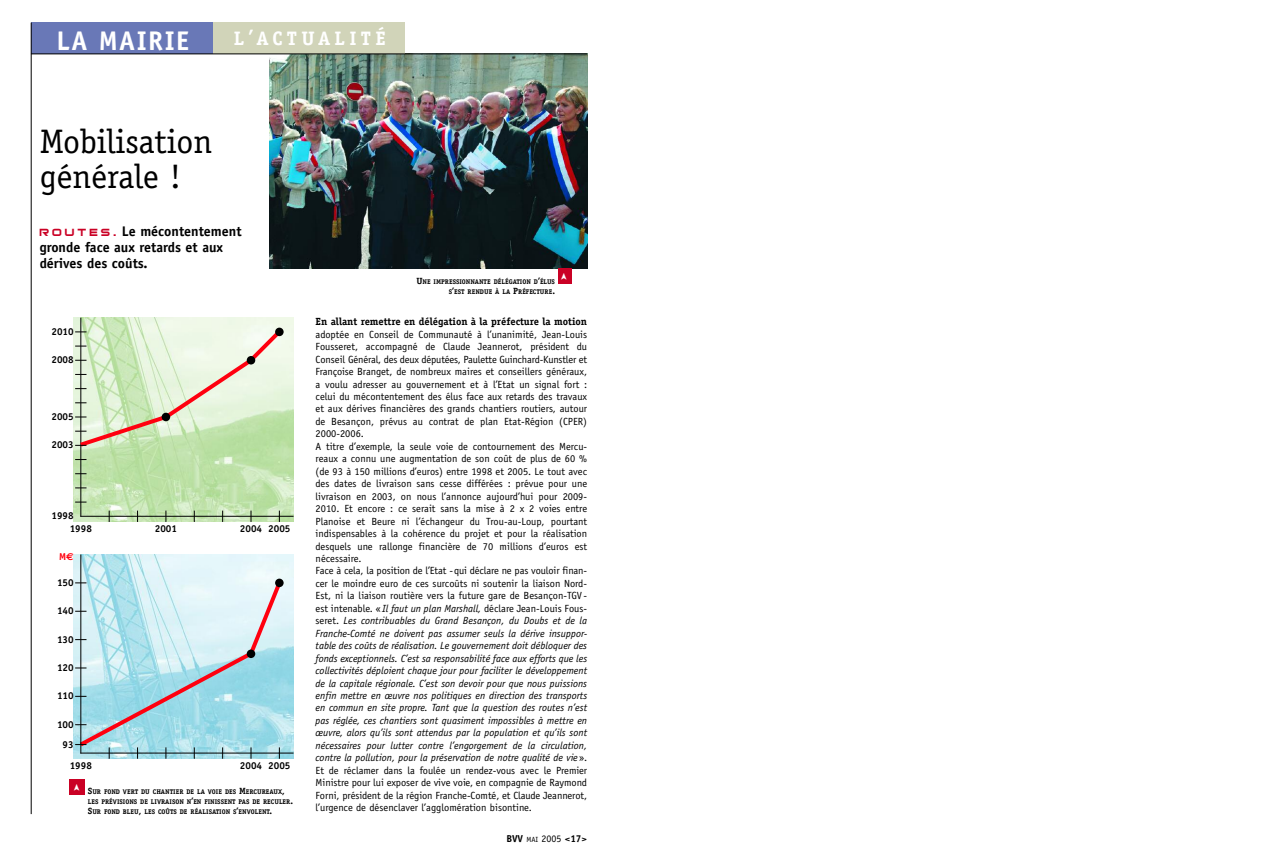
<style>
.page{position:relative;width:1265px;height:868px;background:#fff}
.page>*{position:absolute;margin:0;border:0;box-sizing:border-box;transform-origin:0 0}
.t1{font:34px/35px "Officina Serif";color:#000}
.t2{font:700 27px "Officina Sans";letter-spacing:.055em;color:#fff}
.t3{font:700 19.5px "Officina Serif";letter-spacing:.22em;color:#fff}
.t4{font:700 14px/16px "Officina Sans";color:#000}
.t5{font:10.4px/12.4px "Officina Sans";color:#000}
.t6{font:700 10.4px "Officina Serif";color:#000}
.t7{font:700 10px "Officina Sans";color:#000}
.t8{font:700 10px "Officina Sans";color:#ff000f}
.t9{font:700 6.8px/10px "Officina Serif";color:#000;text-align:right}
.s1{font-size:20px}
.s2{font-family:"Bitsumishi";font-weight:400;color:#ca0125}
.s3{font-family:"Euro Sans"}
.s4{font-size:9px}
.s5{font-style:italic}
.s6{font-weight:400;font-size:7.5px}
.s7{font-weight:400}
</style>
<div class="page">
<img style="left:269px;top:55px;width:318px;height:213px">
<img style="left:74px;top:317px;width:219px;height:205px">
<hr style="left:80px;top:317px;width:1px;height:199px;background:#000">
<hr style="left:80px;top:515px;width:213px;height:1px;background:#000">
<svg style="left:75px;top:326px;width:210px;height:123px;background:#dbe6c8"></svg>
<svg style="left:109px;top:510px;width:1px;height:12px"></svg>
<svg style="left:165px;top:510px;width:1px;height:12px"></svg>
<svg style="left:194px;top:510px;width:1px;height:12px"></svg>
<svg style="left:222px;top:510px;width:1px;height:12px"></svg>
<svg style="left:250px;top:510px;width:1px;height:12px"></svg>
<svg style="left:279px;top:510px;width:1px;height:12px"></svg>
<div style="left:247px;top:356px;width:8px;height:8px;background:#000;border-radius:50%"></div>
<div style="left:275px;top:327px;width:8px;height:9px;background:#000;border-radius:50%"></div>
<div style="left:162px;top:412px;width:8px;height:9px;background:#000;border-radius:50%"></div>
<img style="left:74px;top:554px;width:219px;height:204px">
<hr style="left:80px;top:752px;width:213px;height:1px;background:#000">
<hr style="left:80px;top:554px;width:1px;height:199px;background:#000">
<svg style="left:75px;top:577px;width:209px;height:181px;background:#b8dbe4"></svg>
<div style="left:31px;top:23px;width:184px;height:31px;background:#6978b7"></div>
<hr style="left:31px;top:23px;width:1px;height:791px;background:#000">
<div style="left:213px;top:23px;width:192px;height:31px;background:#d1d4b9"></div>
<hr style="left:31px;top:54px;width:556px;height:1px;background:#000">
<div style="left:558px;top:268px;width:14px;height:16px;background:#ca0125"></div>
<div style="left:69px;top:779px;width:16px;height:15px;background:#ca0125"></div>
<h2 class="t2" style="left:57px;top:31px;width:134px">LA MAIRIE</h2>
<h3 class="t3" style="left:234px;top:31px;width:153px">L<span class="s1">’</span>ACTUALITÉ</h3>
<h1 class="t1" style="left:40px;top:124px;width:174px">Mobilisation générale !</h1>
<h3 class="t4" style="left:40px;top:224px;width:203px"><span class="s2">R O U T E S .</span> Le mécontentement gronde face aux retards et aux dérives des coûts.</h3>
<p class="t7" style="left:51px;top:327px;width:24px">2010</p>
<p class="t7" style="left:51px;top:356px;width:24px">2008</p>
<p class="t7" style="left:51px;top:413px;width:24px">2005</p>
<p class="t7" style="left:51px;top:441px;width:24px">2003</p>
<p class="t7" style="left:51px;top:512px;width:24px">1998</p>
<p class="t7" style="left:70px;top:524px;width:24px">1998</p>
<p class="t7" style="left:155px;top:524px;width:24px">2001</p>
<p class="t8" style="left:59px;top:553px;width:16px">M<span class="s3">€</span></p>
<p class="t7" style="left:57px;top:578px;width:18px">150</p>
<p class="t7" style="left:57px;top:607px;width:18px">140</p>
<p class="t7" style="left:57px;top:635px;width:18px">130</p>
<p class="t7" style="left:57px;top:663px;width:18px">120</p>
<p class="t7" style="left:57px;top:692px;width:18px">110</p>
<p class="t7" style="left:57px;top:720px;width:18px">100</p>
<p class="t7" style="left:63px;top:740px;width:13px">93</p>
<p class="t7" style="left:70px;top:761px;width:24px">1998</p>
<p class="t7" style="left:240px;top:524px;width:52px">2004 2005</p>
<p class="t7" style="left:240px;top:761px;width:52px">2004 2005</p>
<p class="t9" style="left:88px;top:786px;width:207px;text-align:left"><span class="s4">S</span>UR FOND VERT DU CHANTIER DE LA VOIE DES <span class="s4">M</span>ERCUREAUX<span class="s4">,<br></span>LES PRÉVISIONS DE LIVRAISON N<span class="s4">’</span>EN FINISSENT PAS DE RECULER<span class="s4">.<br>S</span>UR FOND BLEU<span class="s4">,</span> LES COÛTS DE RÉALISATION S<span class="s4">’</span>ENVOLENT<span class="s4">.</span></p>
<p class="t9" style="left:416px;top:277px;width:140px"><span class="s4">U</span>NE IMPRESSIONNANTE DÉLÉGATION D<span class="s4">’</span>ÉLUS<br>S<span class="s4">’</span>EST RENDUE À LA <span class="s4">P</span>RÉFECTURE<span class="s4">.</span></p>
<p class="t6" style="left:315px;top:318px;width:273px">En allant remettre en délégation à la préfecture la motion</p>
<p class="t5" style="left:315px;top:329px;width:273px">adoptée en Conseil de Communauté à l’unanimité, Jean-Louis Fousseret, accompagné de Claude Jeannerot, président du Conseil Général, des deux députées, Paulette Guinchard-Kunstler et Françoise Branget, de nombreux maires et conseillers généraux, a voulu adresser au gouvernement et à l’Etat un signal fort : celui du mécontentement des élus face aux retards des travaux et aux dérives financières des grands chantiers routiers, autour de Besançon, prévus au contrat de plan Etat-Région (CPER)<br>2000-2006.<br>A titre d’exemple, la seule voie de contournement des Mercu&shy;reaux a connu une augmentation de son coût de plus de 60 % (de 93 à 150 millions d’euros) entre 1998 et 2005. Le tout avec des dates de livraison sans cesse différées : prévue pour une livraison en 2003, on nous l’annonce aujourd’hui pour 2009- 2010. Et encore : ce serait sans la mise à 2 x 2 voies entre Planoise et Beure ni l’échangeur du Trou-au-Loup, pourtant indispensables à la cohérence du projet et pour la réalisation desquels une rallonge financière de 70 millions d’euros est nécessaire.<br>Face à cela, la position de l’Etat -qui déclare ne pas vouloir finan&shy;cer le moindre euro de ces surcoûts ni soutenir la liaison Nord-Est, ni la liaison routière vers la future gare de Besançon-TGV&shy;est intenable. « <span class="s5">Il faut un plan Marshall,</span> déclare Jean-Louis Fous&shy;seret. <span class="s5">Les contribuables du Grand Besançon, du Doubs et de la Franche-Comté ne doivent pas assumer seuls la dérive insuppor&shy;table des coûts de réalisation. Le gouvernement doit débloquer des fonds exceptionnels. C’est sa responsabilité face aux efforts que les collectivités déploient chaque jour pour faciliter le développement de la capitale régionale. C’est son devoir pour que nous puissions enfin mettre en œuvre nos politiques en direction des transports en commun en site propre. Tant que la question des routes n’est pas réglée, ces chantiers sont quasiment impossibles à mettre en œuvre, alors qu’ils sont attendus par la population et qu’ils sont nécessaires pour lutter contre l’engorgement de la circulation, contre la pollution, pour la préservation de notre qualité de vie</span>».<br>Et de réclamer dans la foulée un rendez-vous avec le Premier Ministre pour lui exposer de vive voie, en compagnie de Raymond Forni, président de la région Franche-Comté, et Claude Jeannerot, l’urgence de désenclaver l’agglomération bisontine.</p>
<p class="t7" style="left:506px;top:835px;width:82px">BVV <span class="s6">MAI</span> <span class="s7">2005</span> &lt;17&gt;</p>
</div>
